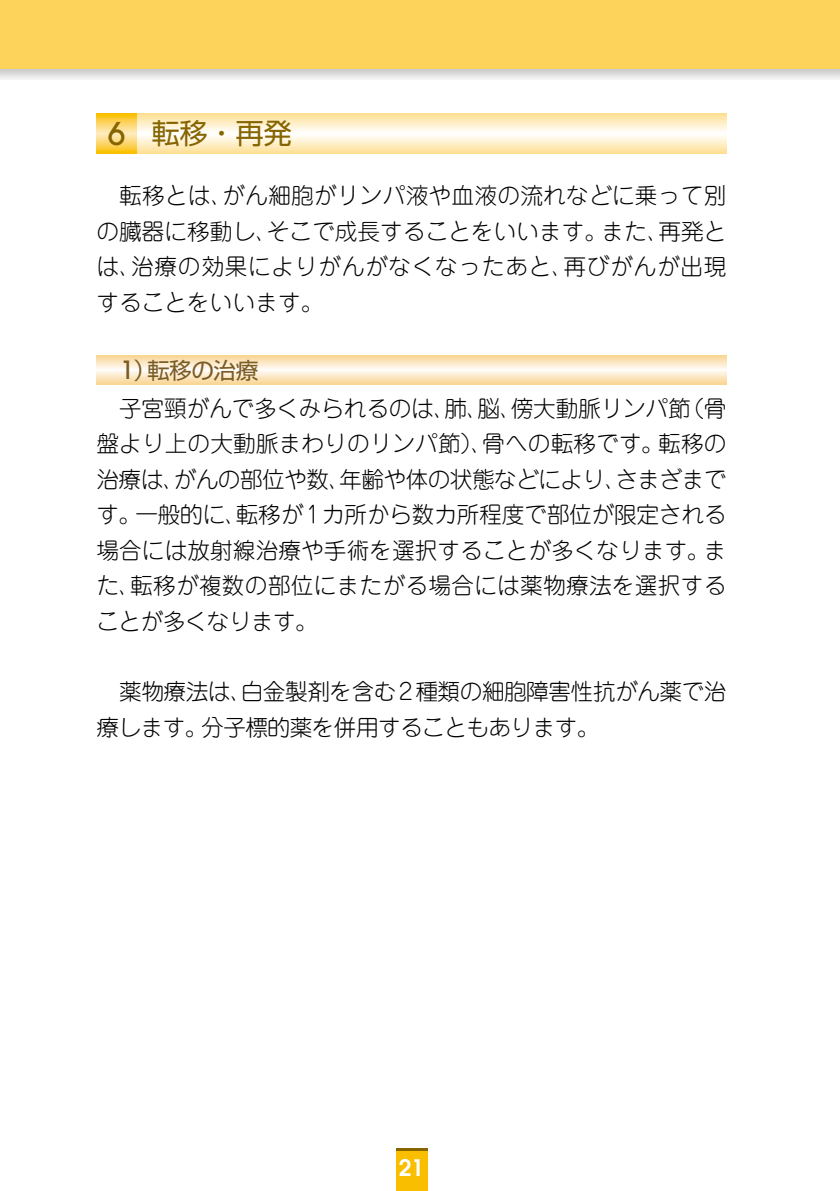
<style>
.page{position:relative;width:840px;height:1191px;background:#fff}
.page>*{position:absolute;margin:0;border:0;box-sizing:border-box;transform-origin:0 0}
.t1{font:28.4px "Shin Go Pro";color:#866500}
.t2{font:300 22.6px/35.4px "Jun 101 Pro";color:#000;text-align:justify}
.t3{font:300 22.6px/35.4px "Jun 101 Pro";letter-spacing:-.025em;color:#000}
.t4{font:22.6px "Shin Go Pro";letter-spacing:-.025em;color:#7c5c25}
.t5{font:600 22.6px "Avant Garde";color:#fff}
.s1{font-family:"Avant Garde";font-weight:500;font-size:31.2px}
.s2{font-family:"Avant Garde";font-weight:500;font-size:25px}
</style>
<div class="page">
<div style="left:396px;top:1148px;width:31px;height:26px;background:#866500"></div>
<div style="left:396px;top:1151px;width:31px;height:40px;background:#fabe00"></div>
<svg style="left:136px;top:113px;width:590px;height:40px"></svg>
<svg style="left:96px;top:113px;width:40px;height:40px;background:#fcd562"></svg>
<img style="left:0;top:0;width:840px;height:79px">
<div style="left:0;top:0;width:839px;height:68px;background:#fdd35c"></div>
<p class="t1" style="left:108px;top:110px;width:185px"><span class="s1">6</span> 転移・再発</p>
<p class="t2" style="left:96px;top:175px;width:631px;text-indent:23px">転移とは、がん細胞がリンパ液や血液の流れなどに乗って別の臓器に移動し、そこで成長することをいいます。また、再発とは、治療の効果によりがんがなくなったあと、再びがんが出現することをいいます。</p>
<p class="t4" style="left:120px;top:351px;width:139px"><span class="s2">1</span>）転移の治療</p>
<p class="t2" style="left:96px;top:388px;width:631px;text-indent:23px">子宮頸がんで多くみられるのは、肺、脳、傍大動脈リンパ節（骨盤より上の大動脈まわりのリンパ節）、骨への転移です。転移の治療は、がんの部位や数、年齢や体の状態などにより、さまざまです。一般的に、転移が1カ所から数カ所程度で部位が限定される場合には放射線治療や手術を選択することが多くなります。また、転移が複数の部位にまたがる場合には薬物療法を選択することが多くなります。</p>
<p class="t3" style="left:96px;top:671px;width:631px;text-indent:23px">薬物療法は、白金製剤を含む2種類の細胞障害性抗がん薬で治療します。分子標的薬を併用することもあります。</p>
<p class="t5" style="left:398px;top:1152px;width:27px">21</p>
</div>
